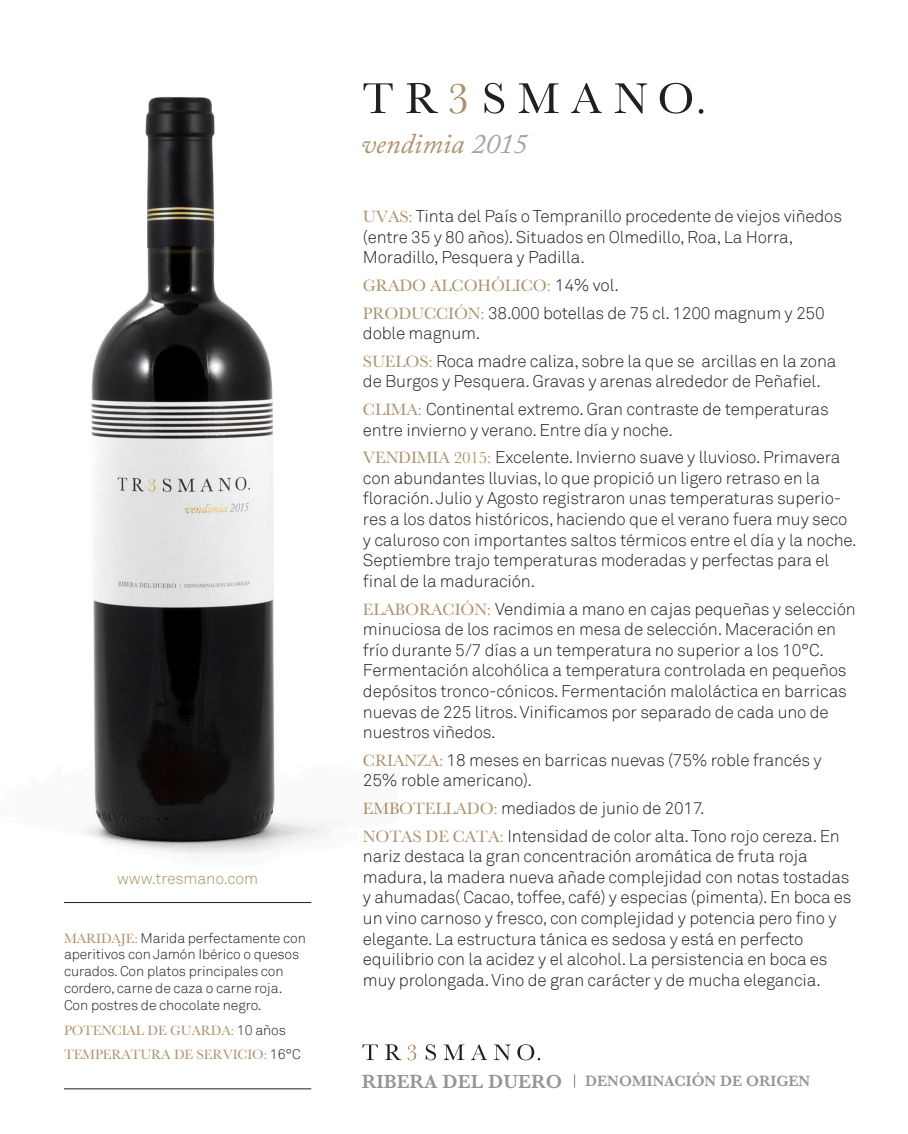
<style>
.page{position:relative;width:908px;height:1134px;background:#fff}
.page>*{position:absolute;margin:0;border:0;box-sizing:border-box;transform-origin:0 0}
.t1{font:italic 28.4px "Adobe Caslon Pro";color:#af906a}
.t2{font:300 17px/20.6px "Akkurat";letter-spacing:-.01em;color:#231f20}
.t3{font:17px "Baskerville";letter-spacing:-.01em;color:#af906a}
.t4{font:300 16px "Akkurat";letter-spacing:-.01em;color:#af906a}
.t5{font:600 15.4px "Baskerville";color:#939598}
.t6{font:300 14px/16.8px "Akkurat";letter-spacing:-.01em;color:#231f20}
.t7{font:14px/24.8px "Baskerville";letter-spacing:-.01em;color:#af906a}
.s1{font-family:"Baskerville";font-weight:400;color:#af906a}
.s2{font-family:"Akkurat";font-weight:300;color:#231f20}
.s3{color:#a5a5a9}
.s4{font-size:19.6px}
</style>
<div class="page">
<svg style="left:574px;top:1074px;width:1px;height:13px"></svg>
<svg style="left:362px;top:1044px;width:15px;height:16px"></svg>
<svg style="left:385px;top:1044px;width:16px;height:16px"></svg>
<svg style="left:407px;top:1045px;width:9px;height:15px"></svg>
<svg style="left:425px;top:1044px;width:11px;height:16px"></svg>
<svg style="left:443px;top:1044px;width:21px;height:16px"></svg>
<svg style="left:471px;top:1044px;width:16px;height:16px"></svg>
<svg style="left:493px;top:1044px;width:17px;height:16px"></svg>
<svg style="left:517px;top:1044px;width:23px;height:16px"></svg>
<hr style="left:64px;top:902px;width:247px;height:1px;background:#231f20">
<hr style="left:64px;top:1088px;width:247px;height:1px;background:#231f20">
<img style="left:80px;top:83px;width:313px;height:772px">
<svg style="left:363px;top:83px;width:29px;height:30px"></svg>
<svg style="left:406px;top:83px;width:31px;height:30px"></svg>
<svg style="left:449px;top:84px;width:17px;height:30px"></svg>
<svg style="left:484px;top:83px;width:20px;height:31px"></svg>
<svg style="left:518px;top:83px;width:40px;height:30px"></svg>
<svg style="left:571px;top:83px;width:30px;height:30px"></svg>
<svg style="left:614px;top:83px;width:33px;height:31px"></svg>
<svg style="left:659px;top:83px;width:32px;height:31px"></svg>
<svg style="left:698px;top:109px;width:5px;height:5px"></svg>
<p class="t4" style="left:117px;top:869px;width:142px">www.tresmano.com</p>
<p class="t6" style="left:64px;top:930px;width:243px"><span class="s1">MARIDAJE:</span> Marida perfectamente con aperitivos con Jamón Ibérico o quesos curados. Con platos principales con cordero, carne de caza o carne roja.<br>Con postres de chocolate negro.</p>
<p class="t7" style="left:64px;top:1018px;width:238px">POTENCIAL DE GUARDA: <span class="s2">10 años<br></span>TEMPERATURA DE SERVICIO: <span class="s2">16°C</span></p>
<h1 class="t1" style="left:361px;top:126px;width:168px">vendimia <span class="s3">2015</span></h1>
<p class="t2" style="left:363px;top:206px;width:480px"><span class="s1">UVAS:</span> Tinta del País o Tempranillo procedente de viejos viñedos (entre 35 y 80 años). Situados en Olmedillo, Roa, La Horra,<br>Moradillo, Pesquera y Padilla.</p>
<p class="t3" style="left:363px;top:276px;width:257px">GRADO ALCOHÓLICO: <span class="s2">14% vol.</span></p>
<p class="t2" style="left:363px;top:303px;width:463px"><span class="s1">PRODUCCIÓN:</span> 38.000 botellas de 75 cl. 1200 magnum y 250 doble magnum.</p>
<p class="t2" style="left:363px;top:351px;width:474px"><span class="s1">SUELOS:</span> Roca madre caliza, sobre la que se arcillas en la zona de Burgos y Pesquera. Gravas y arenas alrededor de Peñafiel.</p>
<p class="t2" style="left:363px;top:399px;width:467px"><span class="s1">CLIMA:</span> Continental extremo. Gran contraste de temperaturas entre invierno y verano. Entre día y noche.</p>
<p class="t2" style="left:363px;top:447px;width:495px"><span class="s1">VENDIMIA 2015:</span> Excelente. Invierno suave y lluvioso. Primavera con abundantes lluvias, lo que propició un ligero retraso en la floración. Julio y Agosto registraron unas temperaturas superio&shy;res a los datos históricos, haciendo que el verano fuera muy seco y caluroso con importantes saltos térmicos entre el día y la noche.<br>Septiembre trajo temperaturas moderadas y perfectas para el final de la maduración.</p>
<p class="t2" style="left:363px;top:599px;width:494px"><span class="s1">ELABORACIÓN:</span> Vendimia a mano en cajas pequeñas y selección minuciosa de los racimos en mesa de selección. Maceración en frío durante 5/7 días a un temperatura no superior a los 10°C.<br>Fermentación alcohólica a temperatura controlada en pequeños depósitos tronco-cónicos. Fermentación maloláctica en barricas nuevas de 225 litros. Vinificamos por separado de cada uno de nuestros viñedos.</p>
<p class="t2" style="left:363px;top:750px;width:460px"><span class="s1">CRIANZA:</span> 18 meses en barricas nuevas (75% roble francés y<br>25% roble americano).</p>
<p class="t2" style="left:363px;top:794px;width:478px;line-height:27.6px"><span class="s1">EMBOTELLADO:</span> mediados de junio de 2017.<br><span class="s1">NOTAS DE CATA:</span> Intensidad de color alta. Tono rojo cereza. En</p>
<p class="t2" style="left:363px;top:846px;width:490px">nariz destaca la gran concentración aromática de fruta roja madura, la madera nueva añade complejidad con notas tostadas y ahumadas( Cacao, toffee, café) y especias (pimenta). En boca es un vino carnoso y fresco, con complejidad y potencia pero fino y elegante. La estructura tánica es sedosa y está en perfecto equilibrio con la acidez y el alcohol. La persistencia en boca es muy prolongada. Vino de gran carácter y de mucha elegancia.</p>
<p class="t5" style="left:361px;top:1072px;width:449px"><span class="s4">RIBERA DEL DUERO</span> DENOMINACIÓN DE ORIGEN</p>
</div>
